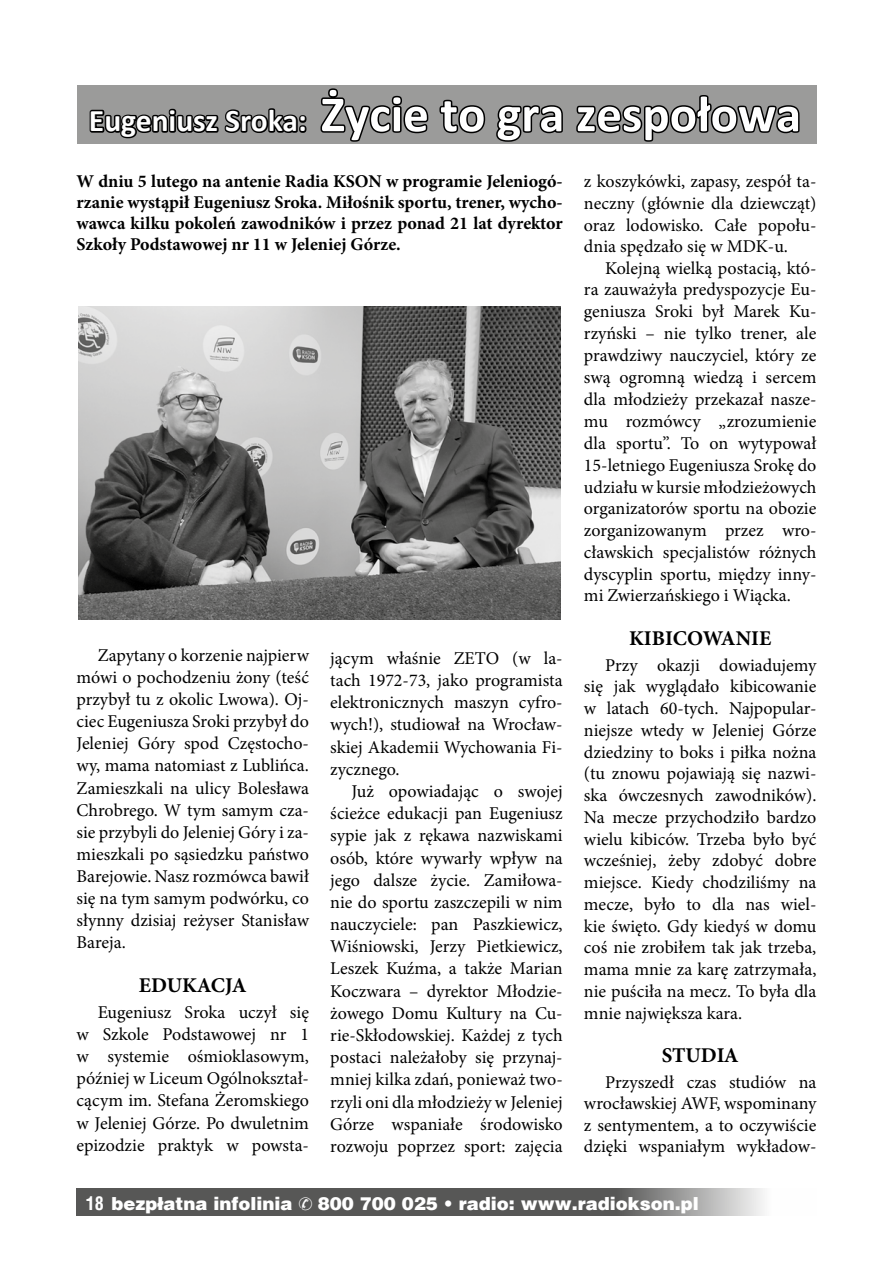
<style>
.page{position:relative;width:893px;height:1263px;background:#fff}
.page>*{position:absolute;margin:0;border:0;box-sizing:border-box;transform-origin:0 0}
.t1{font:700 51px "Calibri";color:#fff}
.t2{font:700 21px "Minion Pro";color:#000}
.t3{font:18px/22.2px "Minion Pro";color:#000;text-align:justify}
.t4{font:700 18px/21px "Minion Pro";color:#000;text-align:justify}
.t5{font:900 18px "Switzerland";color:#fff}
.s1{font-size:31.5px}
.s2{font-family:"Switzerland Condensed";font-weight:700}
</style>
<div class="page">
<svg style="left:77px;top:1188px;width:687px;height:28px;background:#686867"></svg>
<img style="left:79px;top:306px;width:482px;height:313px">
<div style="left:77px;top:85px;width:739px;height:58px;background:#9b9b9a"></div>
<svg style="left:89px;top:108px;width:218px;height:31px"></svg>
<svg style="left:318px;top:88px;width:113px;height:56px"></svg>
<svg style="left:439px;top:99px;width:47px;height:35px"></svg>
<svg style="left:494px;top:105px;width:71px;height:39px"></svg>
<svg style="left:574px;top:95px;width:228px;height:49px"></svg>
<svg style="left:299px;top:1197px;width:13px;height:13px"></svg>
<h1 class="t1" style="left:89px;top:78px;width:714px"><span class="s1">Eugeniusz Sroka:</span> Życie to gra zespołowa</h1>
<p class="t4" style="left:77px;top:171px;width:488px">W dniu 5 lutego na antenie Radia KSON w programie Jeleniogó&shy;rzanie wystąpił Eugeniusz Sroka. Miłośnik sportu, trener, wycho&shy;wawca kilku pokoleń zawodników i przez ponad 21 lat dyrektor Szkoły Podstawowej nr 11 w Jeleniej Górze.</p>
<p class="t3" style="left:584px;top:171px;width:234px;line-height:21.6px">z koszykówki, zapasy, zespół ta&shy;neczny (głównie dla dziewcząt) oraz lodowisko. Całe popołu&shy;dnia spędzało się w MDK-u.</p>
<p class="t3" style="left:584px;top:257px;width:234px;text-indent:21px">Kolejną wielką postacią, któ&shy;ra zauważyła predyspozycje Eu&shy;geniusza Sroki był Marek Ku&shy;rzyński – nie tylko trener, ale prawdziwy nauczyciel, który ze swą ogromną wiedzą i sercem dla młodzieży przekazał nasze&shy;mu rozmówcy „zrozumienie dla sportu”. To on wytypował 15-letniego Eugeniusza Srokę do udziału w kursie młodzieżowych organizatorów sportu na obozie zorganizowanym przez wro&shy;cławskich specjalistów różnych dyscyplin sportu, między inny&shy;mi Zwierzańskiego i Wiącka.</p>
<p class="t2" style="left:629px;top:623px;width:144px">KIBICOWANIE</p>
<p class="t3" style="left:584px;top:654px;width:234px;line-height:21.8px;text-indent:21px">Przy okazji dowiadujemy się jak wyglądało kibicowanie w latach 60-tych. Najpopular&shy;niejsze wtedy w Jeleniej Górze dziedziny to boks i piłka nożna (tu znowu pojawiają się nazwi&shy;ska ówczesnych zawodników).<br>Na mecze przychodziło bardzo wielu kibiców. Trzeba było być wcześniej, żeby zdobyć dobre miejsce. Kiedy chodziliśmy na mecze, było to dla nas wiel&shy;kie święto. Gdy kiedyś w domu coś nie zrobiłem tak jak trzeba, mama mnie za karę zatrzymała, nie puściła na mecz. To była dla mnie największa kara.</p>
<p class="t2" style="left:662px;top:1040px;width:78px">STUDIA</p>
<p class="t3" style="left:584px;top:1071px;width:234px;line-height:21.6px;text-indent:21px">Przyszedł czas studiów na wrocławskiej AWF, wspominany z sentymentem, a to oczywiście dzięki wspaniałym wykładow-</p>
<p class="t3" style="left:77px;top:644px;width:234px;text-indent:21px">Zapytany o korzenie najpierw mówi o pochodzeniu żony (teść przybył tu z okolic Lwowa). Oj&shy;ciec Eugeniusza Sroki przybył do Jeleniej Góry spod Częstocho&shy;wy, mama natomiast z Lublińca.<br>Zamieszkali na ulicy Bolesława Chrobrego. W tym samym cza&shy;sie przybyli do Jeleniej Góry i za&shy;mieszkali po sąsiedzku państwo Barejowie. Nasz rozmówca bawił się na tym samym podwórku, co słynny dzisiaj reżyser Stanisław Bareja.</p>
<p class="t2" style="left:139px;top:970px;width:109px">EDUKACJA</p>
<p class="t3" style="left:77px;top:1001px;width:234px;text-indent:21px">Eugeniusz Sroka uczył się w Szkole Podstawowej nr 1 w systemie ośmioklasowym, później w Liceum Ogólnokształ&shy;cącym im. Stefana Żeromskiego w Jeleniej Górze. Po dwuletnim epizodzie praktyk w powsta-</p>
<p class="t3" style="left:330px;top:647px;width:234px">jącym właśnie ZETO (w la&shy;tach 1972-73, jako programista elektronicznych maszyn cyfro&shy;wych!), studiował na Wrocław&shy;skiej Akademii Wychowania Fi&shy;zycznego.</p>
<p class="t3" style="left:330px;top:780px;width:234px;text-indent:21px">Już opowiadając o swojej ścieżce edukacji pan Eugeniusz sypie jak z rękawa nazwiskami osób, które wywarły wpływ na jego dalsze życie. Zamiłowa&shy;nie do sportu zaszczepili w nim nauczyciele: pan Paszkiewicz, Wiśniowski, Jerzy Pietkiewicz, Leszek Kuźma, a także Marian Koczwara – dyrektor Młodzie&shy;żowego Domu Kultury na Cu&shy;rie-Skłodowskiej. Każdej z tych postaci należałoby się przynaj&shy;mniej kilka zdań, ponieważ two&shy;rzyli oni dla młodzieży w Jeleniej Górze wspaniałe środowisko rozwoju poprzez sport: zajęcia</p>
<p class="t5" style="left:86px;top:1193px;width:208px"><span class="s2">18</span> bezpłatna infolinia</p>
<p class="t5" style="left:318px;top:1193px;width:383px">800 700 025 • radio: www.radiokson.pl</p>
</div>
